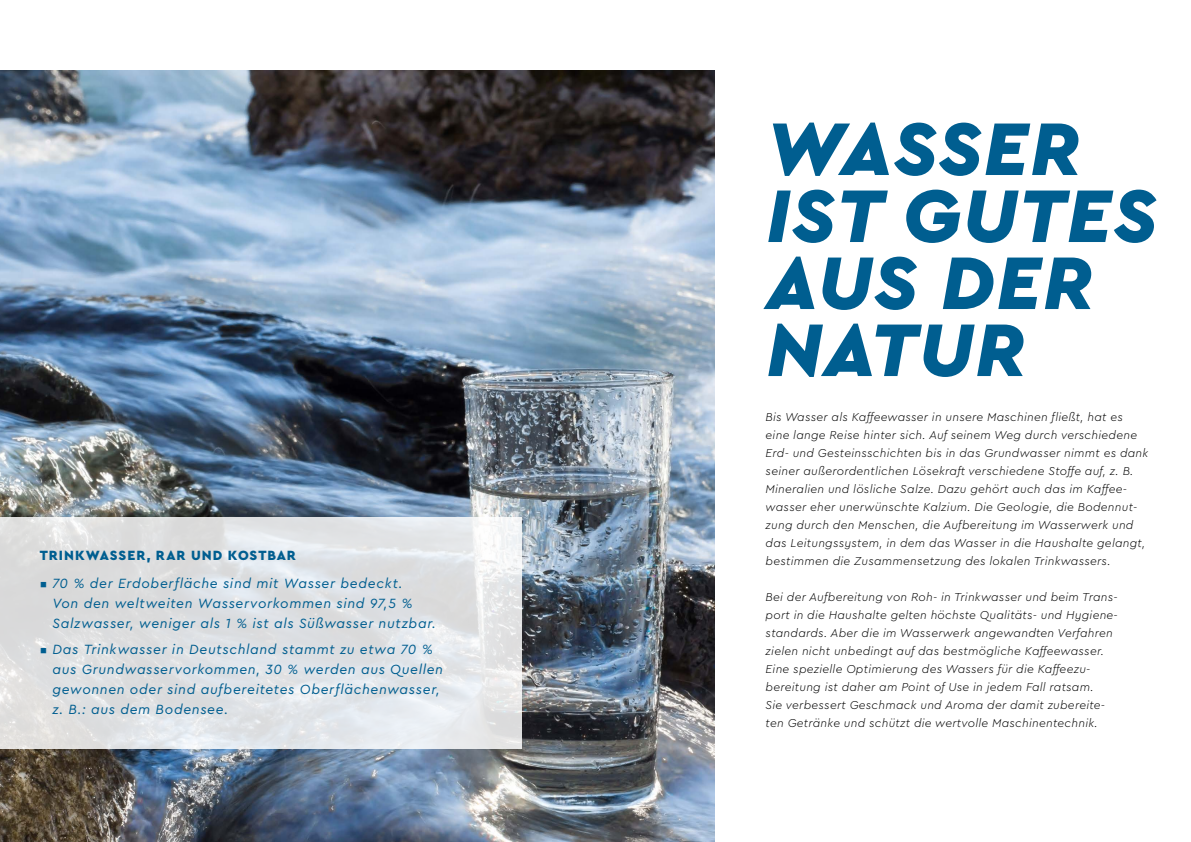
<style>
.page{position:relative;width:1191px;height:842px;background:#fff}
.page>*{position:absolute;margin:0;border:0;box-sizing:border-box;transform-origin:0 0}
.t1{font:italic 900 78px/67px "Cera PRO";letter-spacing:.02em;color:#005e90}
.t2{font:italic 14px/20px "Cera PRO";letter-spacing:.045em;color:#005e90}
.t3{font:900 14px "Cera PRO";letter-spacing:.07em;color:#005e90}
.t4{font:italic 300 12px/18px "Cera PRO";letter-spacing:.02em;color:#000}
.s1{font-weight:300;font-style:normal}
</style>
<div class="page">
<img style="left:0;top:71px;width:714px;height:771px">
<svg style="left:0;top:517px;width:522px;height:231px;background:#e0e2e4"></svg>
<p class="t3" style="left:40px;top:546px;width:258px">TRINKWASSER, RAR UND KOSTBAR</p>
<p class="t2" style="left:52px;top:573px;width:385px;text-indent:-13px"><span class="s1">▪</span> 70 % der Erdoberfläche sind mit Wasser bedeckt.<br>Von den weltweiten Wasservorkommen sind 97,5 %<br>Salzwasser, weniger als 1 % ist als Süßwasser nutzbar.</p>
<p class="t2" style="left:52px;top:639px;width:392px;text-indent:-13px"><span class="s1">▪</span> Das Trinkwasser in Deutschland stammt zu etwa 70 % aus Grundwasservorkommen, 30 % werden aus Quellen gewonnen oder sind aufbereitetes Oberflächenwasser, z. B.: aus dem Bodensee.</p>
<h1 class="t1" style="left:766px;top:112px;width:392px">WASSER<br>IST GUTES<br>AUS DER<br>NATUR</h1>
<p class="t4" style="left:765px;top:407px;width:384px">Bis Wasser als Kaffeewasser in unsere Maschinen fließt, hat es eine lange Reise hinter sich. Auf seinem Weg durch verschiedene Erd- und Gesteinsschichten bis in das Grundwasser nimmt es dank seiner außerordentlichen Lösekraft verschiedene Stoffe auf, z. B.<br>Mineralien und lösliche Salze. Dazu gehört auch das im Kaffee&shy;wasser eher unerwünschte Kalzium. Die Geologie, die Bodennut&shy;zung durch den Menschen, die Aufbereitung im Wasserwerk und das Leitungssystem, in dem das Wasser in die Haushalte gelangt, bestimmen die Zusammensetzung des lokalen Trinkwassers.</p>
<p class="t4" style="left:765px;top:587px;width:353px">Bei der Aufbereitung von Roh- in Trinkwasser und beim Trans&shy;port in die Haushalte gelten höchste Qualitäts- und Hygiene&shy;standards. Aber die im Wasserwerk angewandten Verfahren zielen nicht unbedingt auf das bestmögliche Kaffeewasser.<br>Eine spezielle Optimierung des Wassers für die Kaffeezu&shy;bereitung ist daher am Point of Use in jedem Fall ratsam.<br>Sie verbessert Geschmack und Aroma der damit zubereite&shy;ten Getränke und schützt die wertvolle Maschinentechnik.</p>
</div>
